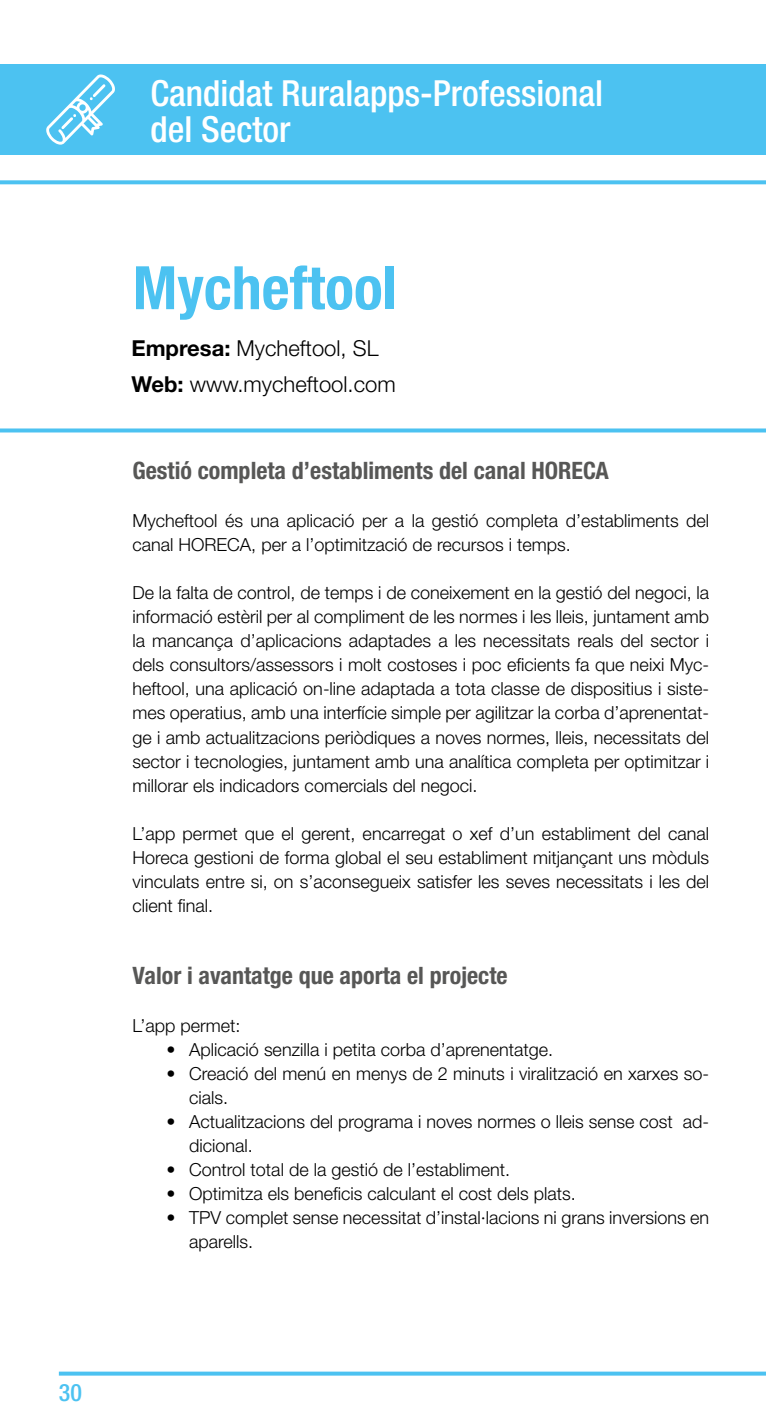
<style>
.page{position:relative;width:766px;height:1418px;background:#fff}
.page>*{position:absolute;margin:0;border:0;box-sizing:border-box;transform-origin:0 0}
.t1{font:700 condensed 60px "Helvetica Neue LT Std";color:#4cc2f1}
.t2{font:500 condensed 36px/36px "Helvetica Neue LT Std";color:#fff}
.t3{font:700 condensed 24px "Helvetica Neue LT Std";color:#575756}
.t4{font:500 condensed 24px "Helvetica Neue LT Std";color:#4cc2f1}
.t5{font:300 22px/36px "Helvetica Neue LT Std";color:#000}
.t6{font:300 18px/24px "Helvetica Neue LT Std";color:#000}
.s1{font-weight:700}
</style>
<div class="page">
<div style="left:0;top:64px;width:765px;height:91px;background:#4cc2f1"></div>
<svg style="left:59px;top:1371px;width:706px;height:4px;background:#67cbf3"></svg>
<svg style="left:46px;top:74px;width:69px;height:71px"></svg>
<svg style="left:0;top:180px;width:765px;height:4px;background:#5ac7f2"></svg>
<svg style="left:0;top:428px;width:765px;height:4px;background:#61c9f2"></svg>
<h2 class="t2" style="left:150px;top:75px;width:454px">Candidat Ruralapps-Professional del Sector</h2>
<h1 class="t1" style="left:133px;top:251px;width:266px">Mycheftool</h1>
<p class="t5" style="left:131px;top:330px;width:266px"><span class="s1">Empresa:</span> Mycheftool, SL<br><span class="s1">Web:</span> www.mycheftool.com</p>
<h3 class="t3" style="left:132px;top:456px;width:478px">Gestió completa d’establiments del canal HORECA</h3>
<p class="t6" style="left:132px;top:508px;width:578px">Mycheftool és una aplicació per a la gestió completa d’establiments del canal HORECA, per a l’optimització de recursos i temps.</p>
<p class="t6" style="left:132px;top:580px;width:578px;text-align:justify">De la falta de control, de temps i de coneixement en la gestió del negoci, la informació estèril per al compliment de les normes i les lleis, juntament amb la mancança d’aplicacions adaptades a les necessitats reals del sector i dels consultors/assessors i molt costoses i poc eficients fa que neixi Myc&shy;heftool, una aplicació on-line adaptada a tota classe de dispositius i siste&shy;mes operatius, amb una interfície simple per agilitzar la corba d’aprenentat&shy;ge i amb actualitzacions periòdiques a noves normes, lleis, necessitats del sector i tecnologies, juntament amb una analítica completa per optimitzar i millorar els indicadors comercials del negoci.</p>
<p class="t6" style="left:132px;top:820px;width:578px;text-align:justify">L’app permet que el gerent, encarregat o xef d’un establiment del canal Horeca gestioni de forma global el seu establiment mitjançant uns mòduls vinculats entre si, on s’aconsegueix satisfer les seves necessitats i les del client final.</p>
<h3 class="t3" style="left:132px;top:960px;width:376px">Valor i avantatge que aporta el projecte</h3>
<p class="t6" style="left:132px;top:1012px;width:109px">L’app permet:</p>
<p class="t6" style="left:166px;top:1036px;width:388px">• Aplicació senzilla i petita corba d’aprenentatge.</p>
<p class="t6" style="left:189px;top:1060px;width:521px;text-indent:-23px">• Creació del menú en menys de 2 minuts i viralització en xarxes so&shy;cials.</p>
<p class="t6" style="left:189px;top:1108px;width:521px;text-indent:-23px">• Actualitzacions del programa i noves normes o lleis sense cost ad&shy;dicional.</p>
<p class="t6" style="left:166px;top:1156px;width:345px">• Control total de la gestió de l’establiment.</p>
<p class="t6" style="left:166px;top:1180px;width:411px">• Optimitza els beneficis calculant el cost dels plats.</p>
<p class="t6" style="left:189px;top:1204px;width:521px;text-indent:-23px">• TPV complet sense necessitat d’instal·lacions ni grans inversions en aparells.</p>
<h3 class="t4" style="left:59px;top:1378px;width:25px">30</h3>
</div>
